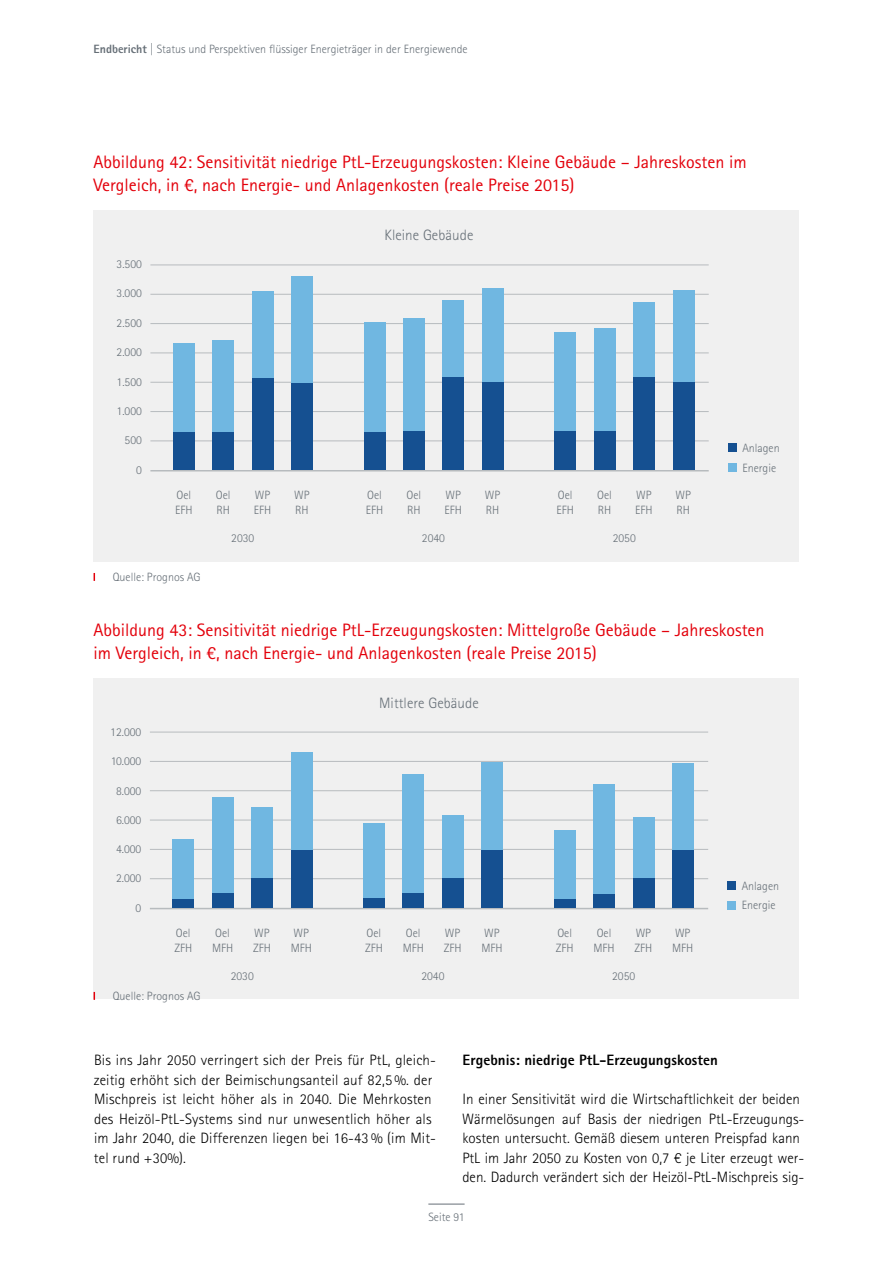
<style>
.page{position:relative;width:893px;height:1263px;background:#fff}
.page>*{position:absolute;margin:0;border:0;box-sizing:border-box;transform-origin:0 0}
.t1{font:18px/22.5px "Rotis Sans Serif Std";color:#e3000b}
.t2{font:300 15px/19.5px "Rotis Sans Serif Std";color:#000}
.t3{font:800 15px "Rotis Sans Serif Std";letter-spacing:.005em;color:#000}
.t4{font:300 15px "Rotis Sans Serif Std";letter-spacing:.005em;color:#666f77}
.t5{font:300 12px/15px "Rotis Sans Serif Std";color:#666f77}
.s1{font-weight:800}
</style>
<div class="page">
<hr style="left:428px;top:1204px;width:37px;height:1px;background:#666f77">
<div style="left:93px;top:679px;width:706px;height:320px;background:#f0f0f0"></div>
<hr style="left:150px;top:732px;width:558px;height:1px;background:#b7bbbe">
<hr style="left:150px;top:761px;width:558px;height:1px;background:#b7bbbe">
<hr style="left:150px;top:790px;width:558px;height:1px;background:#b7bbbe">
<hr style="left:150px;top:820px;width:558px;height:1px;background:#b7bbbe">
<hr style="left:150px;top:849px;width:558px;height:1px;background:#b7bbbe">
<hr style="left:150px;top:878px;width:558px;height:1px;background:#b7bbbe">
<hr style="left:150px;top:908px;width:558px;height:1px;background:#b7bbbe">
<div style="left:727px;top:881px;width:9px;height:9px;background:#155091"></div>
<div style="left:727px;top:901px;width:9px;height:8px;background:#70b7e1"></div>
<div style="left:554px;top:898px;width:21px;height:10px;background:#155091"></div>
<div style="left:554px;top:830px;width:21px;height:68px;background:#70b7e1"></div>
<div style="left:593px;top:893px;width:22px;height:15px;background:#155091"></div>
<div style="left:593px;top:784px;width:22px;height:109px;background:#70b7e1"></div>
<div style="left:633px;top:877px;width:21px;height:31px;background:#155091"></div>
<div style="left:633px;top:817px;width:21px;height:60px;background:#70b7e1"></div>
<div style="left:672px;top:850px;width:22px;height:58px;background:#155091"></div>
<div style="left:672px;top:763px;width:22px;height:87px;background:#70b7e1"></div>
<div style="left:482px;top:850px;width:21px;height:58px;background:#155091"></div>
<div style="left:482px;top:762px;width:21px;height:88px;background:#70b7e1"></div>
<div style="left:442px;top:877px;width:21px;height:31px;background:#155091"></div>
<div style="left:442px;top:815px;width:21px;height:62px;background:#70b7e1"></div>
<div style="left:403px;top:893px;width:21px;height:15px;background:#155091"></div>
<div style="left:403px;top:774px;width:21px;height:119px;background:#70b7e1"></div>
<div style="left:363px;top:898px;width:22px;height:10px;background:#155091"></div>
<div style="left:363px;top:823px;width:22px;height:75px;background:#70b7e1"></div>
<div style="left:291px;top:850px;width:21px;height:58px;background:#155091"></div>
<div style="left:291px;top:753px;width:21px;height:97px;background:#70b7e1"></div>
<div style="left:252px;top:877px;width:21px;height:31px;background:#155091"></div>
<div style="left:252px;top:807px;width:21px;height:70px;background:#70b7e1"></div>
<div style="left:212px;top:893px;width:21px;height:15px;background:#155091"></div>
<div style="left:212px;top:797px;width:21px;height:96px;background:#70b7e1"></div>
<div style="left:173px;top:898px;width:21px;height:10px;background:#155091"></div>
<div style="left:173px;top:839px;width:21px;height:59px;background:#70b7e1"></div>
<div style="left:94px;top:210px;width:705px;height:351px;background:#f0f0f0"></div>
<hr style="left:150px;top:265px;width:559px;height:1px;background:#b7bbbe">
<hr style="left:150px;top:294px;width:559px;height:1px;background:#b7bbbe">
<hr style="left:150px;top:323px;width:559px;height:1px;background:#b7bbbe">
<hr style="left:150px;top:353px;width:559px;height:1px;background:#b7bbbe">
<hr style="left:150px;top:382px;width:559px;height:1px;background:#b7bbbe">
<hr style="left:150px;top:411px;width:559px;height:1px;background:#b7bbbe">
<hr style="left:150px;top:441px;width:559px;height:1px;background:#b7bbbe">
<hr style="left:150px;top:470px;width:559px;height:1px;background:#b7bbbe">
<div style="left:728px;top:444px;width:8px;height:8px;background:#155091"></div>
<div style="left:728px;top:463px;width:8px;height:8px;background:#70b7e1"></div>
<div style="left:364px;top:432px;width:21px;height:38px;background:#155091"></div>
<div style="left:364px;top:323px;width:21px;height:109px;background:#70b7e1"></div>
<div style="left:403px;top:318px;width:22px;height:114px;background:#70b7e1"></div>
<div style="left:403px;top:432px;width:22px;height:38px;background:#155091"></div>
<div style="left:443px;top:301px;width:21px;height:77px;background:#70b7e1"></div>
<div style="left:443px;top:378px;width:21px;height:92px;background:#155091"></div>
<div style="left:482px;top:288px;width:21px;height:95px;background:#70b7e1"></div>
<div style="left:482px;top:383px;width:21px;height:87px;background:#155091"></div>
<div style="left:555px;top:332px;width:21px;height:100px;background:#70b7e1"></div>
<div style="left:555px;top:432px;width:21px;height:38px;background:#155091"></div>
<div style="left:594px;top:328px;width:21px;height:104px;background:#70b7e1"></div>
<div style="left:594px;top:432px;width:21px;height:38px;background:#155091"></div>
<div style="left:633px;top:302px;width:22px;height:76px;background:#70b7e1"></div>
<div style="left:633px;top:378px;width:22px;height:92px;background:#155091"></div>
<div style="left:673px;top:291px;width:21px;height:92px;background:#70b7e1"></div>
<div style="left:673px;top:383px;width:21px;height:87px;background:#155091"></div>
<div style="left:291px;top:383px;width:22px;height:87px;background:#155091"></div>
<div style="left:291px;top:276px;width:22px;height:107px;background:#70b7e1"></div>
<div style="left:252px;top:378px;width:21px;height:92px;background:#155091"></div>
<div style="left:252px;top:292px;width:21px;height:86px;background:#70b7e1"></div>
<div style="left:173px;top:432px;width:21px;height:38px;background:#155091"></div>
<div style="left:173px;top:343px;width:21px;height:89px;background:#70b7e1"></div>
<div style="left:213px;top:432px;width:21px;height:38px;background:#155091"></div>
<div style="left:213px;top:340px;width:21px;height:92px;background:#70b7e1"></div>
<p class="t5" style="left:94px;top:42px;width:375px"><span class="s1">Endbericht</span> | Status und Perspektiven flüssiger Energieträger in der Energiewende</p>
<p class="t1" style="left:94px;top:151px;width:655px">Abbildung 42: Sensitivität niedrige PtL-Erzeugungskosten: Kleine Gebäude – Jahreskosten im<br>Vergleich, in €, nach Energie- und Anlagenkosten (reale Preise 2015)</p>
<p class="t5" style="left:117px;top:256px;width:27px">3.500</p>
<p class="t5" style="left:117px;top:286px;width:27px">3.000</p>
<p class="t5" style="left:117px;top:315px;width:27px">2.500</p>
<p class="t5" style="left:117px;top:345px;width:27px">2.000</p>
<p class="t5" style="left:117px;top:374px;width:27px">1.500</p>
<p class="t5" style="left:117px;top:403px;width:27px">1.000</p>
<p class="t5" style="left:125px;top:433px;width:19px">500</p>
<p class="t5" style="left:136px;top:462px;width:7px">0</p>
<p class="t5" style="left:175px;top:488px;width:19px">Oel<br>EFH</p>
<p class="t5" style="left:216px;top:488px;width:16px">Oel<br>RH</p>
<p class="t5" style="left:254px;top:488px;width:19px">WP<br>EFH</p>
<p class="t5" style="left:294px;top:488px;width:17px">WP<br>RH</p>
<p class="t5" style="left:231px;top:531px;width:25px">2030</p>
<p class="t5" style="left:113px;top:569px;width:89px">Quelle: Prognos AG</p>
<p class="t4" style="left:384px;top:226px;width:91px">Kleine Gebäude</p>
<p class="t5" style="left:366px;top:488px;width:19px">Oel<br>EFH</p>
<p class="t5" style="left:406px;top:488px;width:16px">Oel<br>RH</p>
<p class="t5" style="left:444px;top:488px;width:19px">WP<br>EFH</p>
<p class="t5" style="left:485px;top:488px;width:17px">WP<br>RH</p>
<p class="t5" style="left:422px;top:531px;width:25px">2040</p>
<p class="t5" style="left:557px;top:488px;width:19px">Oel<br>EFH</p>
<p class="t5" style="left:597px;top:488px;width:16px">Oel<br>RH</p>
<p class="t5" style="left:635px;top:488px;width:19px">WP<br>EFH</p>
<p class="t5" style="left:676px;top:488px;width:17px">WP<br>RH</p>
<p class="t5" style="left:613px;top:531px;width:25px">2050</p>
<p class="t5" style="left:742px;top:439px;width:39px;line-height:19.2px">Anlagen<br>Energie</p>
<p class="t1" style="left:94px;top:619px;width:673px">Abbildung 43: Sensitivität niedrige PtL-Erzeugungskosten: Mittelgroße Gebäude – Jahreskosten im Vergleich, in €, nach Energie- und Anlagenkosten (reale Preise 2015)</p>
<p class="t5" style="left:110px;top:724px;width:33px">12.000</p>
<p class="t5" style="left:111px;top:754px;width:32px">10.000</p>
<p class="t5" style="left:116px;top:783px;width:27px">8.000</p>
<p class="t5" style="left:116px;top:812px;width:27px">6.000</p>
<p class="t5" style="left:116px;top:841px;width:27px">4.000</p>
<p class="t5" style="left:116px;top:871px;width:27px">2.000</p>
<p class="t5" style="left:136px;top:900px;width:7px">0</p>
<p class="t4" style="left:379px;top:695px;width:101px">Mittlere Gebäude</p>
<p class="t5" style="left:174px;top:925px;width:19px">Oel<br>ZFH</p>
<p class="t5" style="left:212px;top:925px;width:23px">Oel<br>MFH</p>
<p class="t5" style="left:253px;top:925px;width:19px">WP<br>ZFH</p>
<p class="t5" style="left:291px;top:925px;width:23px">WP<br>MFH</p>
<p class="t5" style="left:365px;top:925px;width:19px">Oel<br>ZFH</p>
<p class="t5" style="left:403px;top:925px;width:23px">Oel<br>MFH</p>
<p class="t5" style="left:444px;top:925px;width:19px">WP<br>ZFH</p>
<p class="t5" style="left:481px;top:925px;width:23px">WP<br>MFH</p>
<p class="t5" style="left:231px;top:968px;width:25px">2030</p>
<p class="t5" style="left:421px;top:968px;width:25px">2040</p>
<p class="t5" style="left:113px;top:988px;width:89px">Quelle: Prognos AG</p>
<p class="t5" style="left:556px;top:925px;width:19px">Oel<br>ZFH</p>
<p class="t5" style="left:593px;top:925px;width:23px">Oel<br>MFH</p>
<p class="t5" style="left:634px;top:925px;width:19px">WP<br>ZFH</p>
<p class="t5" style="left:672px;top:925px;width:23px">WP<br>MFH</p>
<p class="t5" style="left:612px;top:968px;width:25px">2050</p>
<p class="t5" style="left:742px;top:876px;width:39px;line-height:19.2px">Anlagen<br>Energie</p>
<p class="t2" style="left:94px;top:1051px;width:344px">Bis ins Jahr 2050 verringert sich der Preis für PtL, gleich&shy;zeitig erhöht sich der Beimischungsanteil auf 82,5%. der Mischpreis ist leicht höher als in 2040. Die Mehrkosten des Heizöl-PtL-Systems sind nur unwesentlich höher als im Jahr 2040, die Differenzen liegen bei 16-43% (im Mit&shy;tel rund +30%).</p>
<p class="t3" style="left:463px;top:1051px;width:257px">Ergebnis: niedrige PtL-Erzeugungskosten</p>
<p class="t2" style="left:462px;top:1090px;width:344px">In einer Sensitivität wird die Wirtschaftlichkeit der beiden Wärmelösungen auf Basis der niedrigen PtL-Erzeugungs&shy;kosten untersucht. Gemäß diesem unteren Preispfad kann PtL im Jahr 2050 zu Kosten von 0,7 € je Liter erzeugt wer&shy;den. Dadurch verändert sich der Heizöl-PtL-Mischpreis sig-</p>
<p class="t5" style="left:428px;top:1210px;width:38px">Seite 91</p>
</div>
